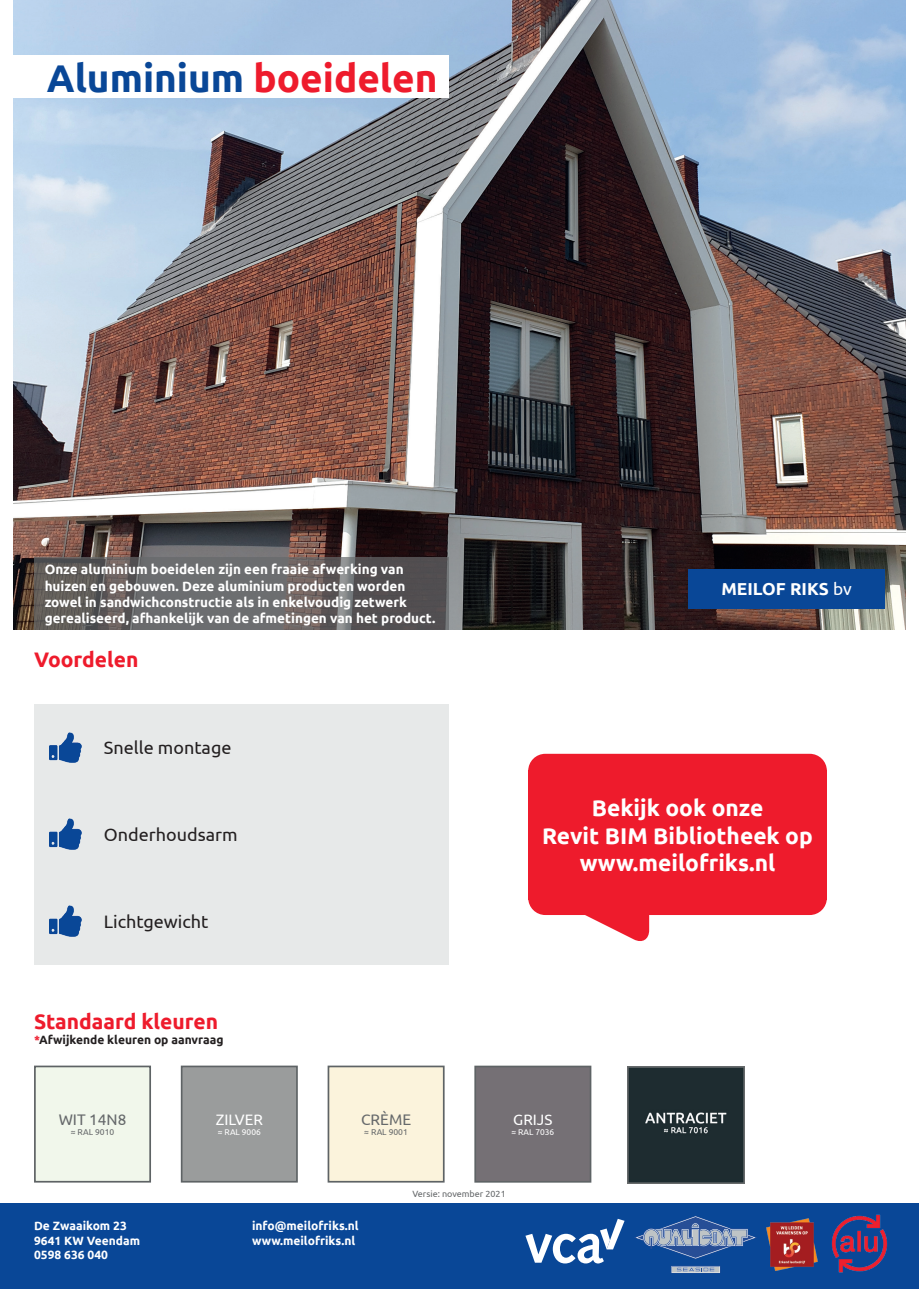
<style>
.page{position:relative;width:919px;height:1289px;background:#fff}
.page>*{position:absolute;margin:0;border:0;box-sizing:border-box;transform-origin:0 0}
.t1{font:700 38.7px "Ubuntu";color:#094797}
.t2{font:700 22.8px/27.3px "Ubuntu";color:#fff;text-align:center}
.t3{font:700 21px "Ubuntu";color:#ee1b2c}
.t4{font:18px "Ubuntu";color:#231f20}
.t5{font:700 17.25px "Ubuntu";color:#fff}
.t6{font:15.3px "Ubuntu";color:#66696b}
.t7{font:15.15px "Ubuntu";color:#fff}
.t8{font:15px "Ubuntu";color:#fff}
.t9{font:700 13.5px/16.2px "Ubuntu";color:#fff}
.t10{font:700 12px/14.4px "Ubuntu";color:#fff}
.t11{font:700 12px "Ubuntu";color:#231f20}
.t12{font:9px "Ubuntu";color:#66696b}
.t13{font:8.55px "Ubuntu";color:#66696b}
.t14{font:8.4px "Ubuntu";color:#fff}
.s1{color:#ee1b2c}
.s2{font-weight:400}
</style>
<div class="page">
<div style="left:0;top:1203px;width:918px;height:85px;background:#094797"></div>
<img style="left:14px;top:0;width:891px;height:629px">
<div style="left:34px;top:704px;width:415px;height:260px;background:#e7e9e9"></div>
<img style="left:50px;top:732px;width:32px;height:31px">
<img style="left:50px;top:818px;width:32px;height:31px">
<img style="left:50px;top:905px;width:32px;height:31px">
<div style="left:0;top:55px;width:449px;height:43px;background:#fff"></div>
<svg style="left:34px;top:557px;width:415px;height:72px;background:#636161"></svg>
<div style="left:528px;top:753px;width:298px;height:162px;background:#ee1b2c;border-radius:17px"></div>
<svg style="left:585px;top:915px;width:64px;height:26px"></svg>
<div style="left:688px;top:569px;width:196px;height:39px;background:#094797"></div>
<div style="left:35px;top:1066px;width:115px;height:115px;background:#f1f7eb"></div>
<div style="left:34px;top:1065px;width:117px;height:117px;border:2px solid #5e6365"></div>
<div style="left:475px;top:1066px;width:115px;height:115px;background:#757075"></div>
<div style="left:474px;top:1065px;width:117px;height:117px;border:2px solid #5e6365"></div>
<div style="left:182px;top:1066px;width:115px;height:115px;background:#9a9c9c"></div>
<div style="left:181px;top:1065px;width:117px;height:117px;border:2px solid #5e6365"></div>
<div style="left:328px;top:1066px;width:115px;height:115px;background:#fbf3dc"></div>
<div style="left:327px;top:1065px;width:117px;height:117px;border:2px solid #5e6365"></div>
<img style="left:627px;top:1066px;width:117px;height:117px">
<img style="left:766px;top:1218px;width:50px;height:51px">
<img style="left:816px;top:1214px;width:72px;height:58px">
<svg style="left:525px;top:1219px;width:99px;height:44px"></svg>
<svg style="left:634px;top:1216px;width:123px;height:43px"></svg>
<svg style="left:670px;top:1265px;width:50px;height:8px"></svg>
<svg style="left:671px;top:1266px;width:48px;height:6px"></svg>
<h1 class="t1" style="left:47px;top:54px;width:392px">Aluminium <span class="s1">boeidelen</span></h1>
<p class="t9" style="left:45px;top:561px;width:392px">Onze aluminium boeidelen zijn een fraaie afwerking van huizen en gebouwen. Deze aluminium producten worden zowel in sandwichconstructie als in enkelvoudig zetwerk gerealiseerd, afhankelijk van de afmetingen van het product.</p>
<h3 class="t3" style="left:34px;top:647px;width:106px">Voordelen</h3>
<h3 class="t4" style="left:104px;top:737px;width:129px">Snelle montage</h3>
<h3 class="t4" style="left:104px;top:824px;width:135px">Onderhoudsarm</h3>
<h3 class="t4" style="left:104px;top:910px;width:106px">Lichtgewicht</h3>
<h3 class="t3" style="left:34px;top:1008px;width:186px">Standaard kleuren</h3>
<p class="t11" style="left:34px;top:1032px;width:191px"><span class="s1">*</span>Afwijkende kleuren op aanvraag</p>
<p class="t6" style="left:59px;top:1110px;width:69px">WIT 14N8</p>
<p class="t13" style="left:71px;top:1126px;width:45px">≈ RAL 9010</p>
<p class="t7" style="left:216px;top:1110px;width:49px">ZILVER</p>
<p class="t14" style="left:218px;top:1126px;width:44px">≈ RAL 9006</p>
<p class="t6" style="left:361px;top:1110px;width:51px">CRÈME</p>
<p class="t13" style="left:364px;top:1126px;width:45px">≈ RAL 9001</p>
<p class="t5" style="left:721px;top:578px;width:132px">MEILOF RIKS <span class="s2">bv</span></p>
<h2 class="t2" style="left:542px;top:794px;width:272px">Bekijk ook onze<br>Revit BIM Bibliotheek op www.meilofriks.nl</h2>
<p class="t8" style="left:513px;top:1110px;width:41px">GRIJS</p>
<p class="t14" style="left:511px;top:1126px;width:44px">≈ RAL 7036</p>
<p class="t10" style="left:34px;top:1218px;width:108px">De Zwaaikom 23<br>9641 KW Veendam<br>0598 636 040</p>
<p class="t10" style="left:252px;top:1218px;width:108px">info@meilofriks.nl www.meilofriks.nl</p>
<p class="t12" style="left:412px;top:1188px;width:95px">Versie: november 2021</p>
</div>
